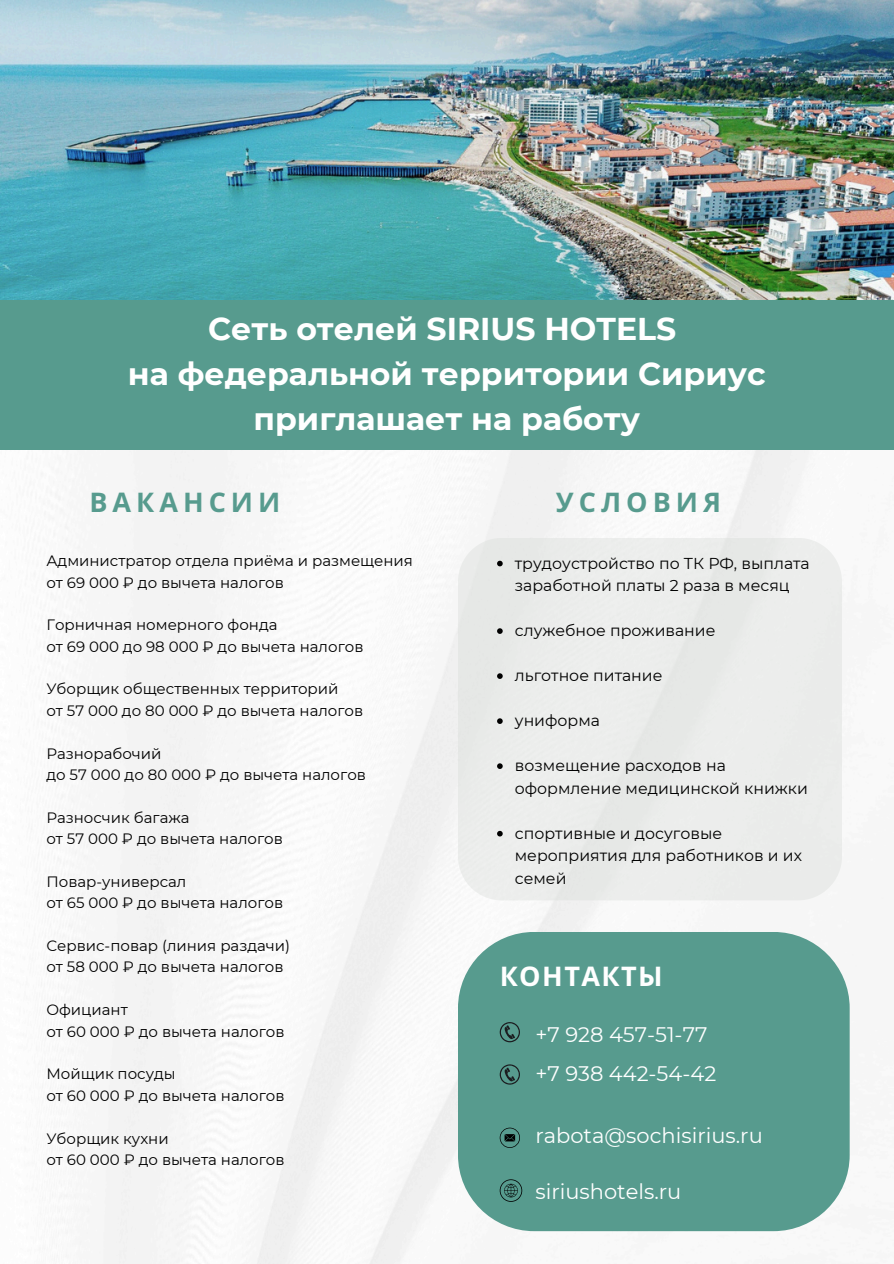
<style>
.page{position:relative;width:894px;height:1264px;background:#fff}
.page>*{position:absolute;margin:0;border:0;box-sizing:border-box;transform-origin:0 0}
.t1{font:700 31.5px/45px "Montserrat";color:#fff;text-align:center}
.t2{font:700 27px "Noto Sans";letter-spacing:.185em;color:#579b8e}
.t3{font:700 27px "Noto Sans";letter-spacing:.055em;color:#fff}
.t4{font:21px/39.3px "Montserrat";color:#fff}
.t5{font:15.75px/22.5px "Montserrat";color:#000}
.t6{font:15px "Montserrat";color:#000}
</style>
<div class="page">
<img style="left:0;top:299px;width:893px;height:964px">
<img style="left:0;top:0;width:893px;height:299px">
<div style="left:0;top:300px;width:893px;height:149px;background:#579b8e"></div>
<div style="left:458px;top:931px;width:391px;height:300px;background:#579b8e;border-radius:76px"></div>
<div style="left:458px;top:538px;width:383px;height:362px;background:#ebedeb"></div>
<svg style="left:497px;top:560px;width:5px;height:6px"></svg>
<svg style="left:497px;top:628px;width:5px;height:6px"></svg>
<svg style="left:497px;top:673px;width:5px;height:6px"></svg>
<svg style="left:497px;top:718px;width:5px;height:6px"></svg>
<svg style="left:497px;top:763px;width:5px;height:6px"></svg>
<svg style="left:497px;top:830px;width:5px;height:6px"></svg>
<svg style="left:499px;top:1022px;width:21px;height:20px"></svg>
<svg style="left:499px;top:1064px;width:21px;height:20px"></svg>
<svg style="left:499px;top:1127px;width:21px;height:20px"></svg>
<svg style="left:499px;top:1179px;width:23px;height:22px"></svg>
<p class="t1" style="left:128px;top:306px;width:639px">Сеть отелей SIRIUS HOTELS<br>на федеральной территории Сириус приглашает на работу</p>
<p class="t2" style="left:89px;top:483px;width:192px">ВАКАНСИИ</p>
<p class="t2" style="left:555px;top:483px;width:167px">УСЛОВИЯ</p>
<h1 class="t6" style="left:46px;top:551px;width:368px">Администратор отдела приёма и размещения</h1>
<h2 class="t6" style="left:46px;top:573px;width:239px">от 69 000 ₽ до вычета налогов</h2>
<h2 class="t6" style="left:46px;top:615px;width:232px">Горничная номерного фонда</h2>
<p class="t6" style="left:46px;top:637px;width:318px">от 69 000 до 98 000 ₽ до вычета налогов</p>
<p class="t6" style="left:46px;top:680px;width:293px">Уборщик общественных территорий</p>
<p class="t6" style="left:46px;top:701px;width:318px">от 57 000 до 80 000 ₽ до вычета налогов</p>
<p class="t6" style="left:46px;top:744px;width:117px">Разнорабочий</p>
<p class="t6" style="left:46px;top:765px;width:321px">до 57 000 до 80 000 ₽ до вычета налогов</p>
<p class="t6" style="left:46px;top:808px;width:145px">Разносчик багажа</p>
<p class="t6" style="left:46px;top:829px;width:238px">от 57 000 ₽ до вычета налогов</p>
<p class="t6" style="left:46px;top:872px;width:141px">Повар-универсал</p>
<p class="t6" style="left:46px;top:893px;width:238px">от 65 000 ₽ до вычета налогов</p>
<p class="t6" style="left:46px;top:936px;width:245px">Сервис-повар (линия раздачи)</p>
<p class="t6" style="left:46px;top:957px;width:239px">от 58 000 ₽ до вычета налогов</p>
<p class="t6" style="left:46px;top:1000px;width:83px">Официант</p>
<p class="t6" style="left:46px;top:1022px;width:240px">от 60 000 ₽ до вычета налогов</p>
<p class="t6" style="left:46px;top:1064px;width:131px">Мойщик посуды</p>
<p class="t6" style="left:46px;top:1086px;width:240px">от 60 000 ₽ до вычета налогов</p>
<p class="t6" style="left:46px;top:1128px;width:124px">Уборщик кухни</p>
<p class="t6" style="left:46px;top:1150px;width:240px">от 60 000 ₽ до вычета налогов</p>
<p class="t5" style="left:514px;top:551px;width:296px">трудоустройство по ТК РФ, выплата заработной платы 2 раза в месяц</p>
<p class="t5" style="left:514px;top:619px;width:202px">служебное проживание</p>
<p class="t5" style="left:514px;top:664px;width:149px">льготное питание</p>
<p class="t5" style="left:514px;top:709px;width:87px">униформа</p>
<p class="t5" style="left:514px;top:754px;width:294px">возмещение расходов на оформление медицинской книжки</p>
<p class="t5" style="left:514px;top:821px;width:288px">спортивные и досуговые мероприятия для работников и их семей</p>
<h2 class="t3" style="left:499px;top:956px;width:164px">КОНТАКТЫ</h2>
<p class="t4" style="left:535px;top:1014px;width:182px">+7 928 457-51-77 +7 938 442-54-42</p>
<p class="t4" style="left:535px;top:1115px;width:229px">rabota@sochisirius.ru</p>
<h3 class="t4" style="left:535px;top:1171px;width:147px">siriushotels.ru</h3>
</div>
